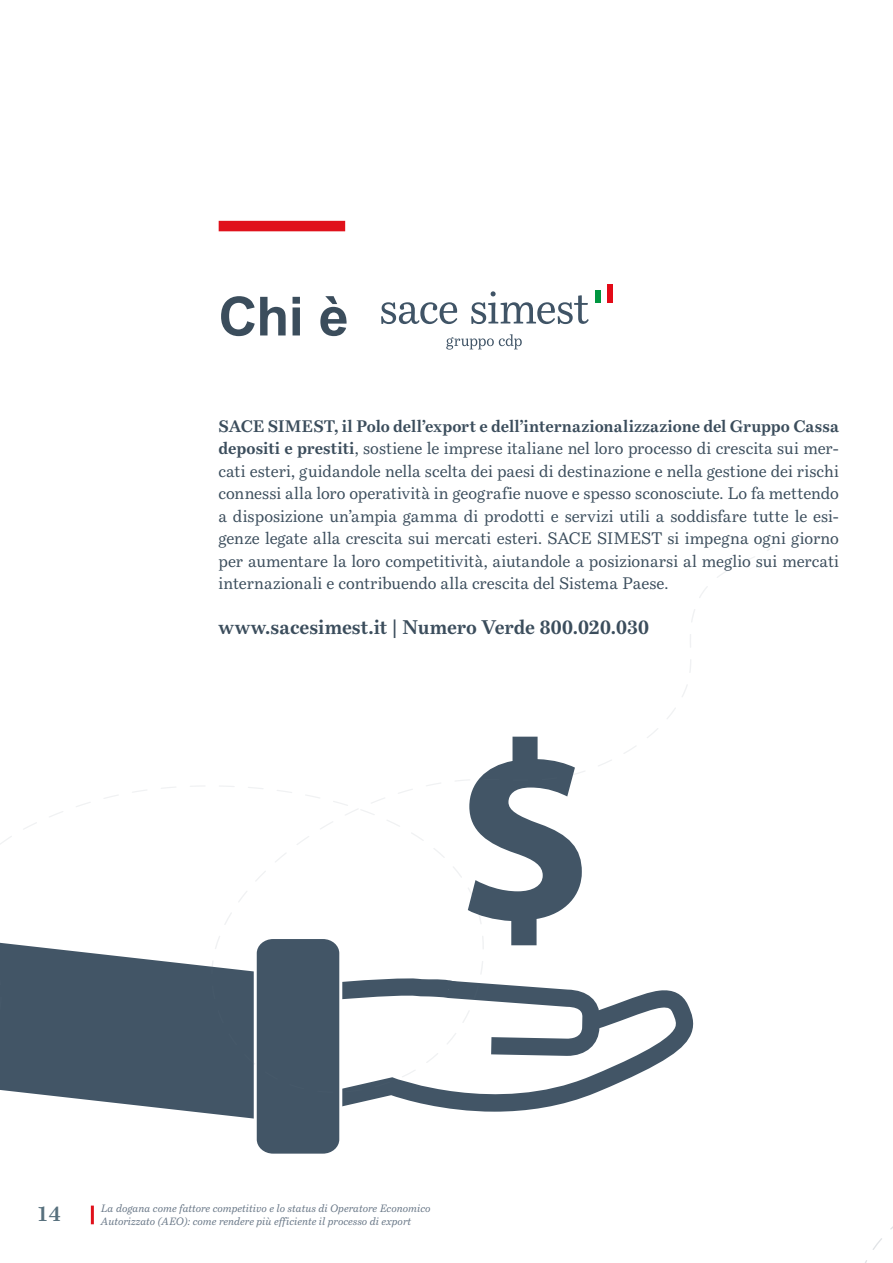
<style>
.page{position:relative;width:893px;height:1263px;background:#fff}
.page>*{position:absolute;margin:0;border:0;box-sizing:border-box;transform-origin:0 0}
.t1{font:700 54px "Arial";color:#3b4d5c}
.t2{font:700 21px "Bressay W01";color:#57707d}
.t3{font:700 19.5px "Bressay W01";color:#3b4d5c}
.t4{font:16.5px/22.5px "Bressay W01";color:#3b4d5c;text-align:justify}
.t5{font:italic 10.5px/12.6px "Bressay W01";color:#667585}
.s1{font-weight:700}
</style>
<div class="page">
<div style="left:219px;top:221px;width:126px;height:10px;background:#e0111b"></div>
<svg style="left:0;top:547px;width:773px;height:678px"></svg>
<div style="left:595px;top:290px;width:6px;height:12px;background:#009640"></div>
<div style="left:607px;top:284px;width:6px;height:18px;background:#e30a17"></div>
<svg style="left:381px;top:302px;width:76px;height:22px"></svg>
<svg style="left:471px;top:291px;width:118px;height:33px"></svg>
<svg style="left:446px;top:334px;width:76px;height:16px"></svg>
<hr style="left:91px;top:1205px;width:3px;height:19px;background:#e0111b">
<h1 class="t1" style="left:219px;top:281px;width:132px">Chi è</h1>
<p class="t4" style="left:218px;top:415px;width:622px"><span class="s1">SACE SIMEST, il Polo dell’export e dell’internazionalizzazione del Gruppo Cassa depositi e prestiti</span>, sostiene le imprese italiane nel loro processo di crescita sui mer&shy;cati esteri, guidandole nella scelta dei paesi di destinazione e nella gestione dei rischi connessi alla loro operatività in geografie nuove e spesso sconosciute. Lo fa mettendo a disposizione un’ampia gamma di prodotti e servizi utili a soddisfare tutte le esi&shy;genze legate alla crescita sui mercati esteri. SACE SIMEST si impegna ogni giorno per aumentare la loro competitività, aiutandole a posizionarsi al meglio sui mercati internazionali e contribuendo alla crescita del Sistema Paese.</p>
<p class="t3" style="left:219px;top:615px;width:432px">www.sacesimest.it | Numero Verde 800.020.030</p>
<p class="t2" style="left:37px;top:1200px;width:25px">14</p>
<p class="t5" style="left:101px;top:1202px;width:331px">La dogana come fattore competitivo e lo status di Operatore Economico<br>Autorizzato (AEO): come rendere più efficiente il processo di export</p>
</div>
